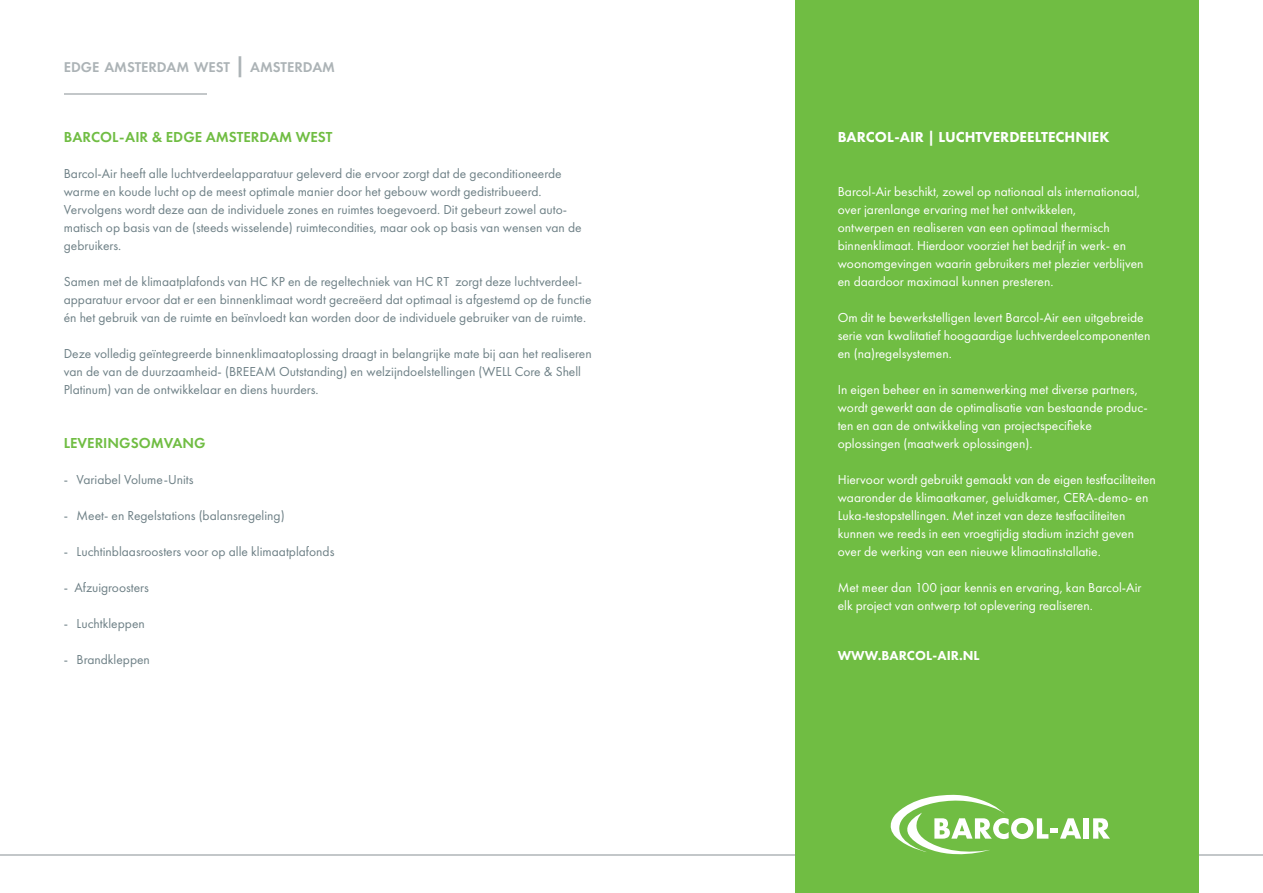
<style>
.page{position:relative;width:1263px;height:893px;background:#fff}
.page>*{position:absolute;margin:0;border:0;box-sizing:border-box;transform-origin:0 0}
.t1{font:600 15px "Futura PT";color:#70bd43}
.t2{font:800 15px "Futura PT";color:#fff}
.t3{font:600 14.7px "Futura PT";color:#acb3b6}
.t4{font:13.5px/18px "Futura PT";color:#6e8086}
.t5{font:13.5px/18px "Futura PT";color:#fff}
.t6{font:800 13.5px "Futura PT";color:#fff}
.s1{font-size:21px}
</style>
<div class="page">
<hr style="left:0;top:855px;width:1263px;height:1px;background:#c3c7c9">
<div style="left:795px;top:0;width:404px;height:893px;background:#70bd43"></div>
<svg style="left:890px;top:794px;width:191px;height:61px"></svg>
<div style="left:1083px;top:818px;width:6px;height:21px;background:#fff"></div>
<svg style="left:1093px;top:818px;width:17px;height:21px"></svg>
<hr style="left:64px;top:93px;width:143px;height:1px;background:#c3c7c9">
<p class="t3" style="left:64px;top:58px;width:273px">EDGE AMSTERDAM WEST <span class="s1">|</span> AMSTERDAM</p>
<p class="t1" style="left:64px;top:128px;width:270px">BARCOL-AIR &amp; EDGE AMSTERDAM WEST</p>
<p class="t4" style="left:64px;top:164px;width:519px">Barcol-Air heeft alle luchtverdeelapparatuur geleverd die ervoor zorgt dat de geconditioneerde warme en koude lucht op de meest optimale manier door het gebouw wordt gedistribueerd.<br>Vervolgens wordt deze aan de individuele zones en ruimtes toegevoerd. Dit gebeurt zowel auto&shy;matisch op basis van de (steeds wisselende) ruimtecondities, maar ook op basis van wensen van de gebruikers.</p>
<p class="t4" style="left:64px;top:272px;width:529px">Samen met de klimaatplafonds van HC KP en de regeltechniek van HC RT zorgt deze luchtverdeel&shy;apparatuur ervoor dat er een binnenklimaat wordt gecreëerd dat optimaal is afgestemd op de functie én het gebruik van de ruimte en beïnvloedt kan worden door de individuele gebruiker van de ruimte.</p>
<p class="t4" style="left:64px;top:344px;width:529px">Deze volledig geïntegreerde binnenklimaatoplossing draagt in belangrijke mate bij aan het realiseren van de van de duurzaamheid- (BREEAM Outstanding) en welzijndoelstellingen (WELL Core &amp; Shell<br>Platinum) van de ontwikkelaar en diens huurders.</p>
<p class="t1" style="left:64px;top:434px;width:143px">LEVERINGSOMVANG</p>
<p class="t4" style="left:64px;top:470px;width:131px">- Variabel Volume-Units</p>
<p class="t4" style="left:64px;top:506px;width:222px">- Meet- en Regelstations (balansregeling)</p>
<p class="t4" style="left:64px;top:542px;width:272px">- Luchtinblaasroosters voor op alle klimaatplafonds</p>
<p class="t4" style="left:64px;top:578px;width:87px">- Afzuigroosters</p>
<p class="t4" style="left:64px;top:614px;width:83px">- Luchtkleppen</p>
<p class="t4" style="left:64px;top:650px;width:88px">- Brandkleppen</p>
<p class="t2" style="left:838px;top:128px;width:273px">BARCOL-AIR | LUCHTVERDEELTECHNIEK</p>
<p class="t5" style="left:838px;top:182px;width:307px">Barcol-Air beschikt, zowel op nationaal als internationaal, over jarenlange ervaring met het ontwikkelen,<br>ontwerpen en realiseren van een optimaal thermisch binnenklimaat. Hierdoor voorziet het bedrijf in werk- en woonomgevingen waarin gebruikers met plezier verblijven en daardoor maximaal kunnen presteren.</p>
<p class="t5" style="left:838px;top:308px;width:314px">Om dit te bewerkstelligen levert Barcol-Air een uitgebreide serie van kwalitatief hoogaardige luchtverdeelcomponenten en (na)regelsystemen.</p>
<p class="t5" style="left:838px;top:380px;width:311px">In eigen beheer en in samenwerking met diverse partners, wordt gewerkt aan de optimalisatie van bestaande produc&shy;ten en aan de ontwikkeling van projectspecifieke oplossingen (maatwerk oplossingen).</p>
<p class="t5" style="left:838px;top:470px;width:320px">Hiervoor wordt gebruikt gemaakt van de eigen testfaciliteiten waaronder de klimaatkamer, geluidkamer, CERA-demo- en Luka-testopstellingen. Met inzet van deze testfaciliteiten kunnen we reeds in een vroegtijdig stadium inzicht geven over de werking van een nieuwe klimaatinstallatie.</p>
<p class="t5" style="left:838px;top:578px;width:305px">Met meer dan 100 jaar kennis en ervaring, kan Barcol-Air elk project van ontwerp tot oplevering realiseren.</p>
<p class="t6" style="left:838px;top:647px;width:143px">WWW.BARCOL-AIR.NL</p>
</div>
